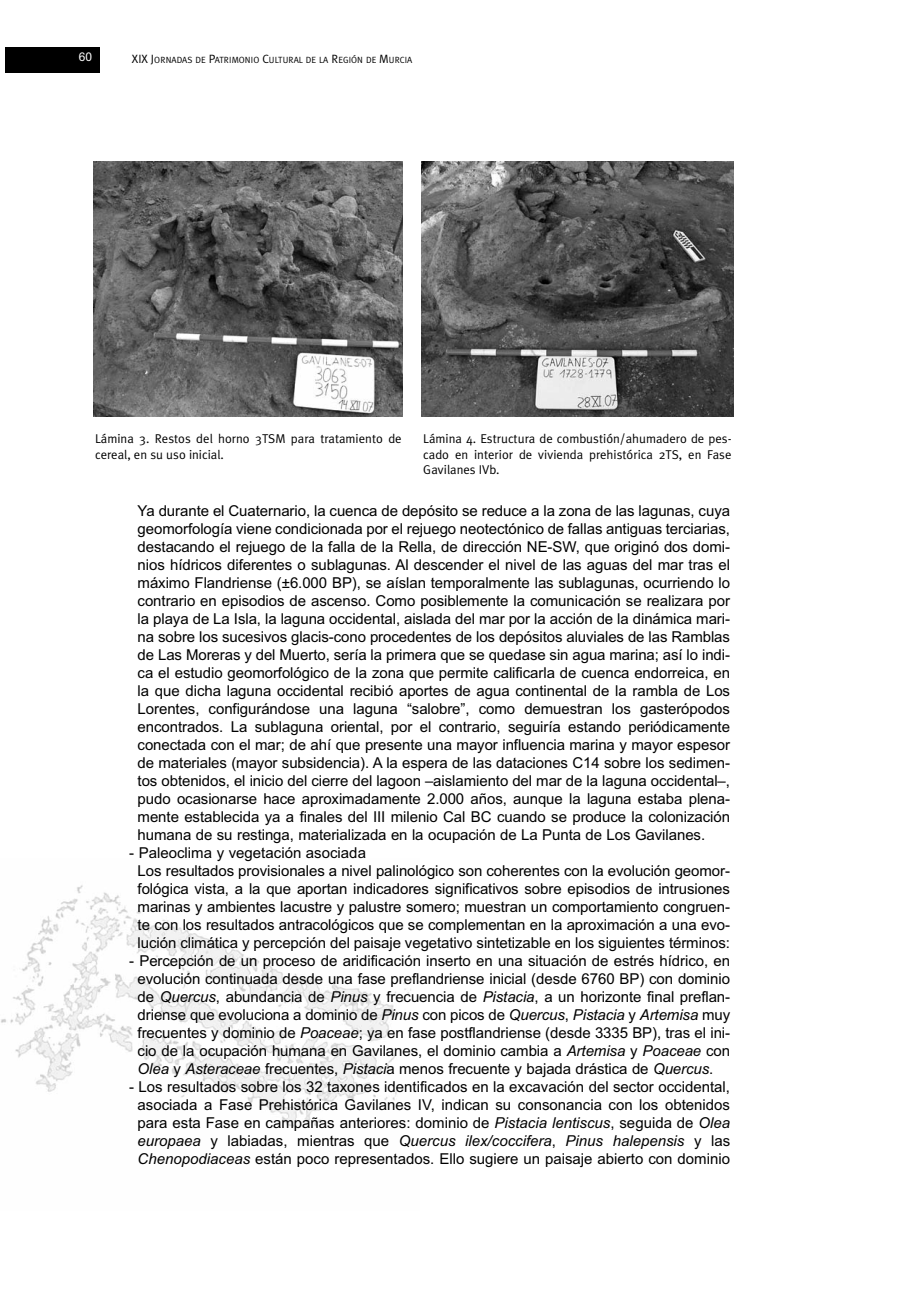
<style>
.page{position:relative;width:919px;height:1289px;background:#fff}
.page>*{position:absolute;margin:0;border:0;box-sizing:border-box;transform-origin:0 0}
.t1{font:15px/18px "Arial";letter-spacing:-.005em;color:#000;text-align:center}
.t2{font:12.75px/15.3px "Meta Plus Normal";color:#000}
.t3{font:12px "Arial";color:#fff}
.t4{font:9px "Meta Plus Normal";color:#000}
.s1{font-size:12px}
.s2{font-style:italic}
</style>
<div class="page">
<img style="left:1px;top:885px;width:410px;height:242px">
<div style="left:6px;top:47px;width:94px;height:25px;background:#000"></div>
<img style="left:94px;top:162px;width:309px;height:255px">
<img style="left:421px;top:162px;width:312px;height:255px">
<p class="t3" style="left:79px;top:53px;width:15px">60</p>
<p class="t4" style="left:132px;top:56px;width:282px"><span class="s1">XIX J</span>ORNADAS DE <span class="s1">P</span>ATRIMONIO <span class="s1">C</span>ULTURAL DE LA <span class="s1">R</span>EGIÓN DE <span class="s1">M</span>URCIA</p>
<p class="t2" style="left:95px;top:432px;width:308px">Lámina 3. Restos del horno 3TSM para tratamiento de cereal, en su uso inicial.</p>
<p class="t2" style="left:423px;top:432px;width:310px;text-align:justify">Lámina 4. Estructura de combustión/ahumadero de pes&shy;cado en interior de vivienda prehistórica 2TS, en Fase Gavilanes IVb.</p>
<p class="t1" style="left:138px;top:503px;width:594px;text-align:justify">Ya durante el Cuaternario, la cuenca de depósito se reduce a la zona de las lagunas, cuya geomorfología viene condicionada por el rejuego neotectónico de fallas antiguas terciarias, destacando el rejuego de la falla de la Rella, de dirección NE-SW, que originó dos domi&shy;nios hídricos diferentes o sublagunas. Al descender el nivel de las aguas del mar tras el máximo Flandriense (±6.000 BP), se aíslan temporalmente las sublagunas, ocurriendo lo contrario en episodios de ascenso. Como posiblemente la comunicación se realizara por la playa de La Isla, la laguna occidental, aislada del mar por la acción de la dinámica mari&shy;na sobre los sucesivos glacis-cono procedentes de los depósitos aluviales de las Ramblas de Las Moreras y del Muerto, sería la primera que se quedase sin agua marina; así lo indi&shy;ca el estudio geomorfológico de la zona que permite calificarla de cuenca endorreica, en la que dicha laguna occidental recibió aportes de agua continental de la rambla de Los Lorentes, configurándose una laguna “salobre”, como demuestran los gasterópodos encontrados. La sublaguna oriental, por el contrario, seguiría estando periódicamente conectada con el mar; de ahí que presente una mayor influencia marina y mayor espesor de materiales (mayor subsidencia). A la espera de las dataciones C14 sobre los sedimen&shy;tos obtenidos, el inicio del cierre del lagoon –aislamiento del mar de la laguna occidental–, pudo ocasionarse hace aproximadamente 2.000 años, aunque la laguna estaba plena&shy;mente establecida ya a finales del III milenio Cal BC cuando se produce la colonización humana de su restinga, materializada en la ocupación de La Punta de Los Gavilanes.</p>
<p class="t1" style="left:138px;top:845px;width:594px;text-align:left;text-indent:-9px">- Paleoclima y vegetación asociada<br>Los resultados provisionales a nivel palinológico son coherentes con la evolución geomor&shy;fológica vista, a la que aportan indicadores significativos sobre episodios de intrusiones marinas y ambientes lacustre y palustre somero; muestran un comportamiento congruen&shy;te con los resultados antracológicos que se complementan en la aproximación a una evo&shy;lución climática y percepción del paisaje vegetativo sintetizable en los siguientes términos:</p>
<p class="t1" style="left:129px;top:953px;width:602px">- Percepción de un proceso de aridificación inserto en una situación de estrés hídrico, en evolución continuada desde una fase preflandriense inicial (desde 6760 BP) con dominio de <span class="s2">Quercus</span>, abundancia de <span class="s2">Pinus</span> y frecuencia de <span class="s2">Pistacia</span>, a un horizonte final preflan&shy;driense que evoluciona a dominio de <span class="s2">Pinus</span> con picos de <span class="s2">Quercus</span>, <span class="s2">Pistacia</span> y <span class="s2">Artemisa</span> muy frecuentes y dominio de <span class="s2">Poaceae</span>; ya en fase postflandriense (desde 3335 BP), tras el ini&shy;cio de la ocupación humana en Gavilanes, el dominio cambia a <span class="s2">Artemisa</span> y <span class="s2">Poaceae</span> con <span class="s2">Olea</span> y <span class="s2">Asteraceae</span> frecuentes, <span class="s2">Pistaci</span>a menos frecuente y bajada drástica de <span class="s2">Quercus</span>.</p>
<p class="t1" style="left:129px;top:1079px;width:602px">- Los resultados sobre los 32 taxones identificados en la excavación del sector occidental, asociada a Fase Prehistórica Gavilanes IV, indican su consonancia con los obtenidos para esta Fase en campañas anteriores: dominio de <span class="s2">Pistacia lentiscus</span>, seguida de <span class="s2">Olea europaea</span> y labiadas, mientras que <span class="s2">Quercus ilex/coccifera</span>, <span class="s2">Pinus halepensis</span> y las <span class="s2">Chenopodiaceas</span> están poco representados. Ello sugiere un paisaje abierto con dominio</p>
</div>
